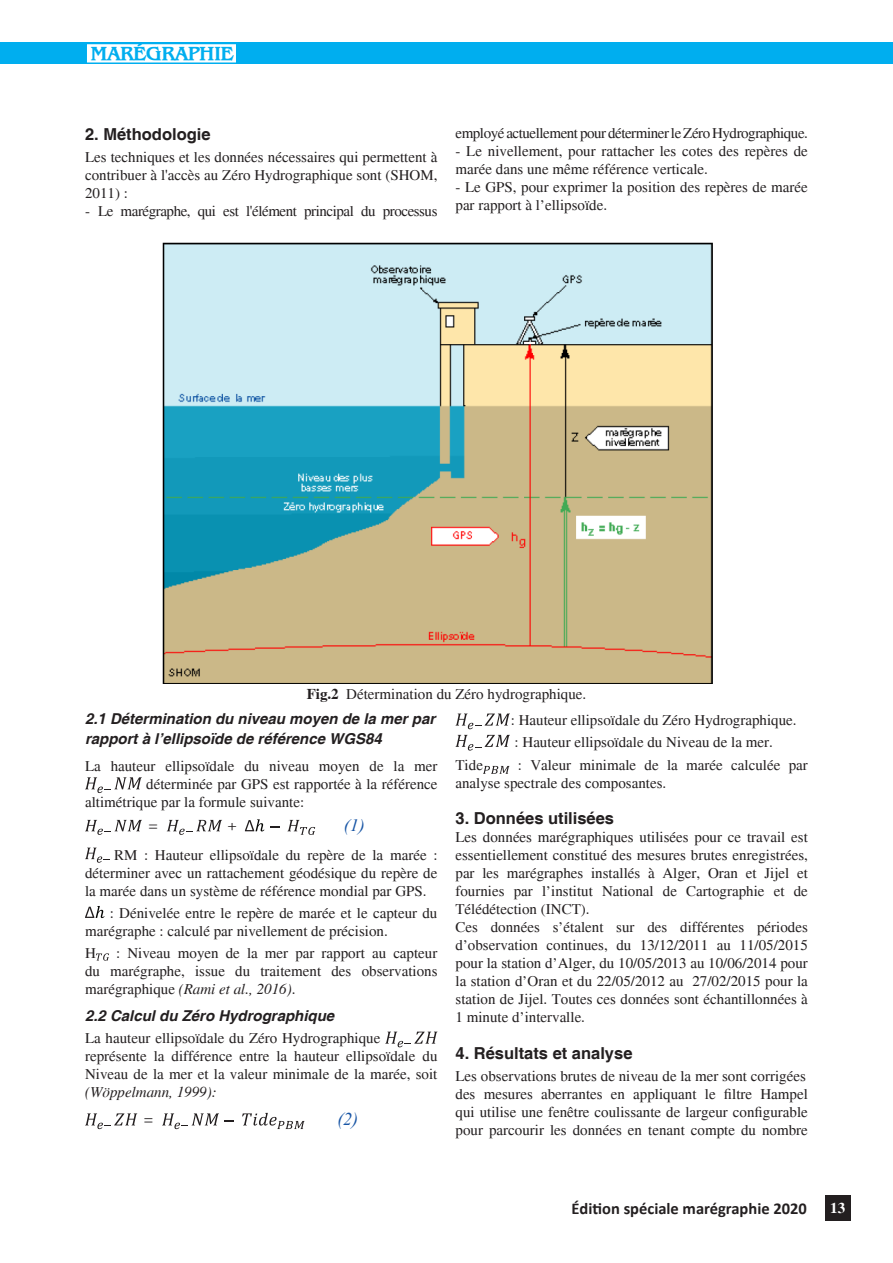
<style>
.page{position:relative;width:893px;height:1263px;background:#fff}
.page>*{position:absolute;margin:0;border:0;box-sizing:border-box;transform-origin:0 0}
.t1{font:700 19.5px "Bangle";color:#00aeef;scale:1.08 1}
.t2{font:italic 18px "Times New Roman";color:#1855a5}
.t3{font:18px "Courier";color:#231f20}
.t4{font:italic 17.1px "Times New Roman";color:#1855a5;scale:1.05 1}
.t5{font:17.1px "Courier";color:#231f20;scale:1.05 1}
.TEXTE_EN_ARABE{font:700 16.5px "Helvetica";color:#231f20}
.t6{font:700 16.5px "Calibri";color:#231f20}
.TEXTE{font:15px/18px "Times";color:#231f20;text-align:justify}
.TEXTE_EN_ARABE-2{font:15px/18px "Times";color:#231f20}
.LES_SOUS_TITRES{font:italic 700 15px/19.8px "Helvetica";color:#231f20}
.TEXTE-2{font:15px "Times";letter-spacing:-.03em;color:#231f20}
.LES_FIGURES{font:15px "Times";color:#231f20}
.TEXTE-3{font:700 15px "Times";color:#fff}
.s1{font-weight:700}
.s2{font-style:italic}
</style>
<div class="page">
<div style="left:825px;top:1195px;width:25px;height:25px;background:#231f20"></div>
<div style="left:0;top:43px;width:893px;height:21px;background:#00aeef"></div>
<div style="left:85px;top:43px;width:152px;height:21px;background:#fff;border:2px solid #00aeef"></div>
<img style="left:162px;top:242px;width:551px;height:441px">
<svg style="left:85px;top:777px;width:57px;height:16px"></svg>
<svg style="left:85px;top:820px;width:57px;height:15px"></svg>
<svg style="left:167px;top:820px;width:55px;height:15px"></svg>
<svg style="left:245px;top:819px;width:19px;height:12px"></svg>
<svg style="left:287px;top:820px;width:28px;height:15px"></svg>
<svg style="left:85px;top:848px;width:25px;height:15px"></svg>
<svg style="left:85px;top:906px;width:20px;height:12px"></svg>
<svg style="left:96px;top:953px;width:13px;height:8px"></svg>
<svg style="left:385px;top:1032px;width:52px;height:15px"></svg>
<svg style="left:85px;top:1113px;width:52px;height:16px"></svg>
<svg style="left:162px;top:1113px;width:57px;height:16px"></svg>
<svg style="left:242px;top:1113px;width:63px;height:16px"></svg>
<svg style="left:455px;top:713px;width:55px;height:16px"></svg>
<svg style="left:455px;top:735px;width:55px;height:15px"></svg>
<svg style="left:483px;top:766px;width:26px;height:8px"></svg>
<p class="t1" style="left:91px;top:41px;width:134px">MARÉGRAPHIE</p>
<p class="TEXTE_EN_ARABE" style="left:85px;top:124px;width:127px">2. Méthodologie</p>
<p class="TEXTE" style="left:85px;top:148px;width:354px">Les techniques et les données nécessaires qui permettent à contribuer à l'accès au Zéro Hydrographique sont (SHOM, 2011) :</p>
<p class="TEXTE-2" style="left:85px;top:202px;width:354px">- Le marégraphe, qui est l'élément principal du processus</p>
<p class="TEXTE-2" style="left:455px;top:125px;width:354px">employé actuellement pour déterminer le Zéro Hydrographique.</p>
<p class="TEXTE" style="left:455px;top:142px;width:354px">- Le nivellement, pour rattacher les cotes des repères de marée dans une même référence verticale.</p>
<p class="TEXTE" style="left:455px;top:178px;width:354px">- Le GPS, pour exprimer la position des repères de marée par rapport à l’ellipsoïde.</p>
<p class="LES_FIGURES" style="left:307px;top:686px;width:281px"><span class="s1">Fig.2</span> Détermination du Zéro hydrographique.</p>
<p class="LES_SOUS_TITRES" style="left:85px;top:710px;width:352px">2.1 Détermination du niveau moyen de la mer par rapport à l’ellipsoïde de référence WGS84</p>
<p class="TEXTE_EN_ARABE-2" style="left:85px;top:757px;width:354px">La hauteur ellipsoïdale du niveau moyen de la mer</p>
<p class="TEXTE_EN_ARABE-2" style="left:146px;top:775px;width:293px">déterminée par GPS est rapportée à la référence</p>
<p class="TEXTE_EN_ARABE-2" style="left:85px;top:793px;width:221px">altimétrique par la formule suivante:</p>
<p class="t5" style="left:148px;top:817px;width:12px">=</p>
<p class="t5" style="left:227px;top:817px;width:12px">+</p>
<p class="t4" style="left:344px;top:814px;width:21px">(1)</p>
<p class="TEXTE_EN_ARABE-2" style="left:85px;top:846px;width:354px;text-align:justify;text-indent:29px">RM : Hauteur ellipsoïdale du repère de la marée : déterminer avec un rattachement géodésique du repère de la marée dans un système de référence mondial par GPS.</p>
<p class="TEXTE_EN_ARABE-2" style="left:85px;top:904px;width:354px;text-indent:25px">: Dénivelée entre le repère de marée et le capteur du marégraphe : calculé par nivellement de précision.</p>
<p class="TEXTE_EN_ARABE-2" style="left:85px;top:944px;width:12px">H</p>
<p class="TEXTE_EN_ARABE-2" style="left:85px;top:944px;width:354px;text-align:justify;text-indent:31px">: Niveau moyen de la mer par rapport au capteur du marégraphe, issue du traitement des observations marégraphique <span class="s2">(Rami et al., 2016)</span>.</p>
<p class="LES_SOUS_TITRES" style="left:85px;top:1006px;width:251px">2.2 Calcul du Zéro Hydrographique</p>
<p class="TEXTE_EN_ARABE-2" style="left:85px;top:1029px;width:354px">La hauteur ellipsoïdale du Zéro Hydrographique représente la différence entre la hauteur ellipsoïdale du Niveau de la mer et la valeur minimale de la marée, soit <span class="s2">(Wöppelmann, 1999):</span></p>
<p class="t3" style="left:143px;top:1110px;width:12px">=</p>
<p class="t2" style="left:337px;top:1107px;width:22px">(2)</p>
<p class="TEXTE_EN_ARABE-2" style="left:511px;top:711px;width:287px">: Hauteur ellipsoïdale du Zéro Hydrographique.</p>
<p class="TEXTE_EN_ARABE-2" style="left:515px;top:733px;width:260px">: Hauteur ellipsoïdale du Niveau de la mer.</p>
<p class="TEXTE_EN_ARABE-2" style="left:455px;top:756px;width:354px;text-indent:62px">: Valeur minimale de la marée calculée par analyse spectrale des composantes.</p>
<p class="TEXTE_EN_ARABE" style="left:455px;top:808px;width:160px">3. Données utilisées</p>
<p class="TEXTE" style="left:455px;top:828px;width:354px">Les données marégraphiques utilisées pour ce travail est essentiellement constitué des mesures brutes enregistrées, par les marégraphes installés à Alger, Oran et Jijel et fournies par l’institut National de Cartographie et de Télédétection (INCT).</p>
<p class="TEXTE" style="left:455px;top:918px;width:354px">Ces données s’étalent sur des différentes périodes d’observation continues, du 13/12/2011 au 11/05/2015 pour la station d’Alger, du 10/05/2013 au 10/06/2014 pour la station d’Oran et du 22/05/2012 au 27/02/2015 pour la station de Jijel. Toutes ces données sont échantillonnées à 1 minute d’intervalle.</p>
<p class="TEXTE_EN_ARABE" style="left:455px;top:1043px;width:178px">4. Résultats et analyse</p>
<p class="TEXTE" style="left:455px;top:1067px;width:352px">Les observations brutes de niveau de la mer sont corrigées</p>
<p class="TEXTE" style="left:455px;top:1085px;width:354px">des mesures aberrantes en appliquant le filtre Hampel qui utilise une fenêtre coulissante de largeur configurable pour parcourir les données en tenant compte du nombre</p>
<p class="TEXTE_EN_ARABE-2" style="left:455px;top:756px;width:29px">Tide</p>
<p class="t6" style="left:571px;top:1198px;width:237px">Édition spéciale marégraphie 2020</p>
<p class="TEXTE-3" style="left:830px;top:1199px;width:16px">13</p>
</div>
